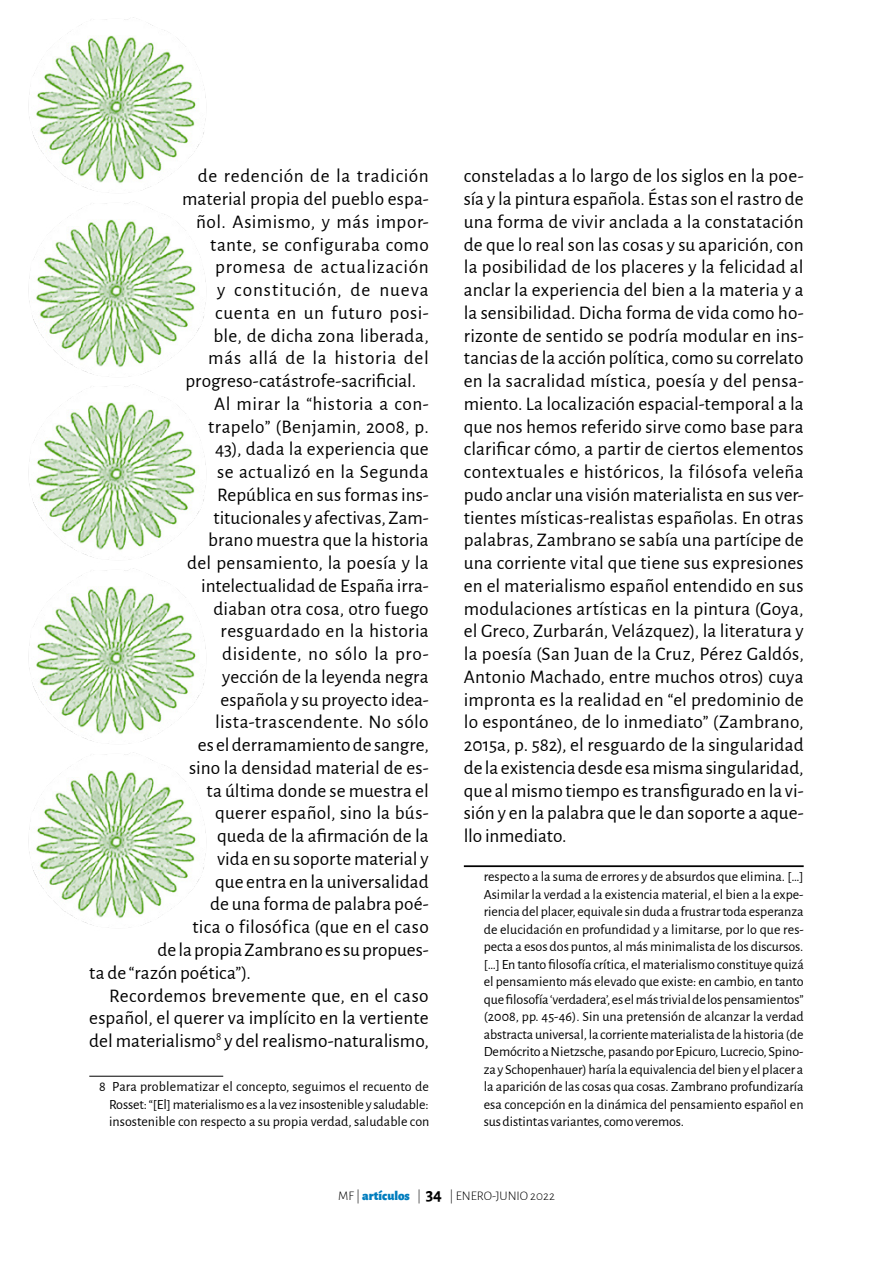
<style>
.page{position:relative;width:893px;height:1265px;background:#fff}
.page>*{position:absolute;margin:0;border:0;box-sizing:border-box;transform-origin:0 0}
.t1{font:19.25px/22.8px "Alegreya Sans";letter-spacing:.01em;color:#000;text-align:justify}
.t2{font:19.25px "Alegreya Sans";letter-spacing:.03em;color:#000}
.t3{font:19.25px "Alegreya Sans";letter-spacing:.035em;color:#000}
.t4{font:19.25px "Alegreya Sans";letter-spacing:.05em;color:#000}
.t5{font:14px/17.5px "Alegreya Sans";color:#000;text-align:justify}
.t6{font:300 13.12px "Alegreya Sans";color:#000}
.s1{font-weight:900;color:#007dbe}
.s2{font-weight:700;font-size:17.5px}
</style>
<div class="page">
<hr style="left:89px;top:1076px;width:134px;height:1px;background:#000">
<hr style="left:464px;top:865px;width:340px;height:2px;background:#000">
<img style="left:28px;top:17px;width:178px;height:911px">
<p class="t2" style="left:198px;top:163px;width:232px">de redención de la tradición</p>
<p class="t1" style="left:182px;top:187px;width:248px">material propia del pueblo espa-</p>
<p class="t1" style="left:196px;top:209px;width:234px">ñol. Asimismo, y más impor-</p>
<p class="t1" style="left:210px;top:232px;width:220px">tante, se configuraba como</p>
<p class="t3" style="left:215px;top:254px;width:215px">promesa de actualización</p>
<p class="t4" style="left:217px;top:277px;width:213px">y constitución, de nueva</p>
<p class="t3" style="left:215px;top:299px;width:215px">cuenta en un futuro posi-</p>
<p class="t1" style="left:214px;top:323px;width:217px">ble, de dicha zona liberada,</p>
<p class="t2" style="left:208px;top:345px;width:222px">más allá de la historia del</p>
<p class="t1" style="left:186px;top:369px;width:232px">progreso-catástrofe-sacrificial.</p>
<p class="t1" style="left:214px;top:391px;width:216px">Al mirar la “historia a con-</p>
<p class="t1" style="left:208px;top:414px;width:222px">trapelo” (Benjamin, 2008, p.</p>
<p class="t1" style="left:215px;top:437px;width:215px">43), dada la experiencia que</p>
<p class="t1" style="left:217px;top:460px;width:213px">se actualizó en la Segunda</p>
<p class="t1" style="left:217px;top:482px;width:213px">República en sus formas ins-</p>
<p class="t1" style="left:214px;top:505px;width:217px">titucionales y afectivas, Zam-</p>
<p class="t1" style="left:208px;top:528px;width:222px">brano muestra que la historia</p>
<p class="t1" style="left:187px;top:551px;width:243px">del pensamiento, la poesía y la</p>
<p class="t1" style="left:201px;top:573px;width:229px">intelectualidad de España irra-</p>
<p class="t1" style="left:213px;top:596px;width:217px">diaban otra cosa, otro fuego</p>
<p class="t1" style="left:221px;top:619px;width:210px">resguardado en la historia</p>
<p class="t1" style="left:222px;top:642px;width:208px">disidente, no sólo la pro-</p>
<p class="t1" style="left:222px;top:664px;width:208px">yección de la leyenda negra</p>
<p class="t1" style="left:221px;top:687px;width:210px">española y su proyecto idea-</p>
<p class="t1" style="left:215px;top:710px;width:215px">lista-trascendente. No sólo</p>
<p class="t1" style="left:198px;top:733px;width:232px">es el derramamiento de sangre,</p>
<p class="t1" style="left:189px;top:755px;width:241px">sino la densidad material de es-</p>
<p class="t1" style="left:207px;top:778px;width:224px">ta última donde se muestra el</p>
<p class="t1" style="left:215px;top:801px;width:215px">querer español, sino la bús-</p>
<p class="t1" style="left:217px;top:824px;width:213px">queda de la afirmación de la</p>
<p class="t1" style="left:217px;top:846px;width:213px">vida en su soporte material y</p>
<p class="t1" style="left:215px;top:869px;width:215px">que entra en la universalidad</p>
<p class="t1" style="left:210px;top:892px;width:220px">de una forma de palabra poé-</p>
<p class="t1" style="left:193px;top:915px;width:238px">tica o filosófica (que en el caso</p>
<p class="t1" style="left:158px;top:937px;width:273px">de la propia Zambrano es su propues-</p>
<p class="t1" style="left:89px;top:960px;width:163px">ta de “razón poética”).</p>
<p class="t1" style="left:109px;top:983px;width:321px">Recordemos brevemente que, en el caso</p>
<p class="t1" style="left:89px;top:1006px;width:341px">español, el querer va implícito en la vertiente</p>
<p class="t1" style="left:89px;top:1028px;width:341px">del materialismo<sup>8</sup> y del realismo-naturalismo,</p>
<p class="t5" style="left:109px;top:1077px;width:322px;text-indent:-10px">8 Para problematizar el concepto, seguimos el recuento de Rosset: “[El] materialismo es a la vez insostenible y saludable: insostenible con respecto a su propia verdad, saludable con</p>
<p class="t1" style="left:464px;top:164px;width:341px">consteladas a lo largo de los siglos en la poe&shy;sía y la pintura española. Éstas son el rastro de una forma de vivir anclada a la constatación de que lo real son las cosas y su aparición, con la posibilidad de los placeres y la felicidad al anclar la experiencia del bien a la materia y a la sensibilidad. Dicha forma de vida como ho&shy;rizonte de sentido se podría modular en ins&shy;tancias de la acción política, como su correlato en la sacralidad mística, poesía y del pensa&shy;miento. La localización espacial-temporal a la que nos hemos referido sirve como base para clarificar cómo, a partir de ciertos elementos contextuales e históricos, la filósofa veleña pudo anclar una visión materialista en sus ver&shy;tientes místicas-realistas españolas. En otras palabras, Zambrano se sabía una partícipe de una corriente vital que tiene sus expresiones en el materialismo español entendido en sus modulaciones artísticas en la pintura (Goya, el Greco, Zurbarán, Velázquez), la literatura y la poesía (San Juan de la Cruz, Pérez Galdós, Antonio Machado, entre muchos otros) cuya impronta es la realidad en “el predominio de lo espontáneo, de lo inmediato” (Zambrano, 2015a, p. 582), el resguardo de la singularidad de la existencia desde esa misma singularidad, que al mismo tiempo es transfigurado en la vi&shy;sión y en la palabra que le dan soporte a aque&shy;llo inmediato.</p>
<p class="t5" style="left:484px;top:867px;width:322px">respecto a la suma de errores y de absurdos que elimina. […] Asimilar la verdad a la existencia material, el bien a la expe&shy;riencia del placer, equivale sin duda a frustrar toda esperanza de elucidación en profundidad y a limitarse, por lo que res&shy;pecta a esos dos puntos, al más minimalista de los discursos. […] En tanto filosofía crítica, el materialismo constituye quizá el pensamiento más elevado que existe: en cambio, en tanto que filosofía ‘verdadera’, es el más trivial de los pensamientos” (2008, pp. 45-46). Sin una pretensión de alcanzar la verdad abstracta universal, la corriente materialista de la historia (de Demócrito a Nietzsche, pasando por Epicuro, Lucrecio, Spino&shy;za y Schopenhauer) haría la equivalencia del bien y el placer a la aparición de las cosas qua cosas. Zambrano profundizaría esa concepción en la dinámica del pensamiento español en sus distintas variantes, como veremos.</p>
<p class="t6" style="left:338px;top:1187px;width:218px">MF | <span class="s1">artículos</span> | <span class="s2">34</span> | ENERO-JUNIO 2022</p>
</div>
